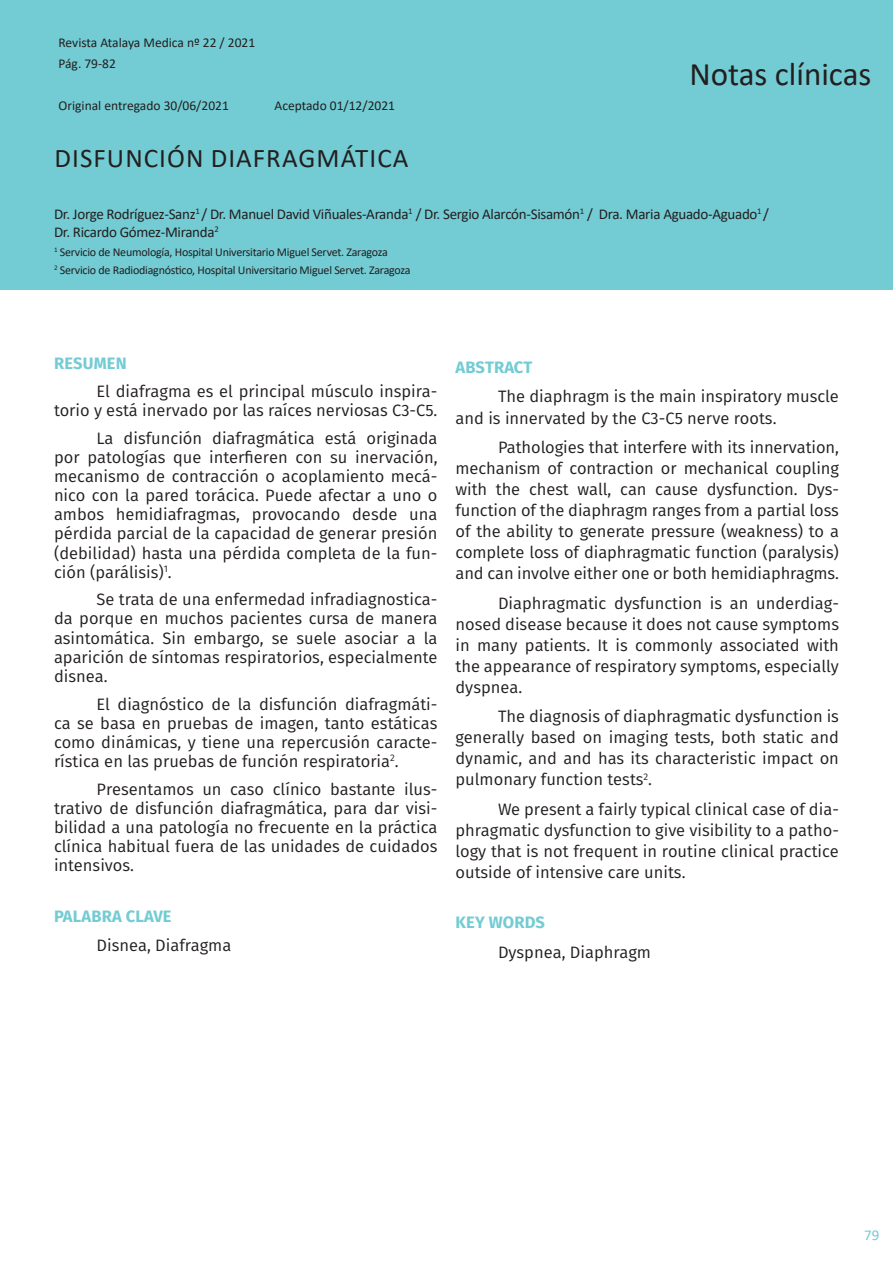
<style>
.page{position:relative;width:893px;height:1263px;background:#fff}
.page>*{position:absolute;margin:0;border:0;box-sizing:border-box;transform-origin:0 0}
.t1{font:33px "Calibri";color:#231f20}
.Encabezado_articulos{font:27px "Calibri";letter-spacing:.04em;color:#231f20}
.Texto{font:16.5px/21px "Fira Sans";color:#231f20;text-align:justify}
.encabezado{font:700 16.5px "Fira Sans";letter-spacing:.01em;color:#73ccd3}
.Encabezado_articulos-2{font:15px/18px "Calibri";letter-spacing:-.02em;color:#231f20}
.t2{font:15px "Calibri";color:#73ccd3}
.t3{font:13.5px "Calibri";color:#231f20}
.Encabezado_articulos-3{font:12px "Calibri";letter-spacing:-.02em;color:#231f20}
</style>
<div class="page">
<div style="left:0;top:0;width:893px;height:290px;background:#73ccd3"></div>
<p class="t3" style="left:58px;top:33px;width:198px">Revista Atalaya Medica nº 22 / 2021</p>
<p class="t3" style="left:58px;top:54px;width:59px">Pág. 79-82</p>
<p class="t3" style="left:58px;top:96px;width:172px">Original entregado 30/06/2021</p>
<p class="t3" style="left:274px;top:96px;width:122px">Aceptado 01/12/2021</p>
<p class="Encabezado_articulos" style="left:55px;top:140px;width:355px">DISFUNCIÓN DIAFRAGMÁTICA</p>
<p class="t1" style="left:689px;top:51px;width:183px">Notas clínicas</p>
<p class="Encabezado_articulos-2" style="left:54px;top:205px;width:717px">Dr. Jorge Rodríguez-Sanz<sup>1</sup> / Dr. Manuel David Viñuales-Aranda<sup>1</sup> / Dr. Sergio Alarcón-Sisamón<sup>1</sup> / Dra. Maria Aguado-Aguado<sup>1</sup> /<br>Dr. Ricardo Gómez-Miranda<sup>2</sup></p>
<p class="Encabezado_articulos-3" style="left:54px;top:243px;width:335px"><sup>1</sup> Servicio de Neumología, Hospital Universitario Miguel Servet. Zaragoza</p>
<p class="Encabezado_articulos-3" style="left:54px;top:262px;width:358px"><sup>2</sup> Servicio de Radiodiagnóstico, Hospital Universitario Miguel Servet. Zaragoza</p>
<p class="encabezado" style="left:54px;top:350px;width:74px">RESUMEN</p>
<p class="Texto" style="left:54px;top:381px;width:385px;line-height:19.2px;text-align:right">El diafragma es el principal músculo inspira-<br>torio y está inervado por las raíces nerviosas C3-C5.</p>
<p class="Texto" style="left:54px;top:428px;width:385px;line-height:19px;text-indent:43px">La disfunción diafragmática está originada por patologías que interfieren con su inervación, mecanismo de contracción o acoplamiento mecá&shy;nico con la pared torácica. Puede afectar a uno o ambos hemidiafragmas, provocando desde una pérdida parcial de la capacidad de generar presión (debilidad) hasta una pérdida completa de la fun&shy;ción (parálisis)<sup>1</sup>.</p>
<p class="Texto" style="left:54px;top:590px;width:385px;line-height:19.2px;text-indent:43px">Se trata de una enfermedad infradiagnostica&shy;da porque en muchos pacientes cursa de manera asintomática. Sin embargo, se suele asociar a la aparición de síntomas respiratorios, especialmente disnea.</p>
<p class="Texto" style="left:54px;top:694px;width:385px;line-height:19.2px;text-indent:43px">El diagnóstico de la disfunción diafragmáti&shy;ca se basa en pruebas de imagen, tanto estáticas como dinámicas, y tiene una repercusión caracte&shy;rística en las pruebas de función respiratoria<sup>2</sup>.</p>
<p class="Texto" style="left:54px;top:779px;width:385px;line-height:19.2px;text-indent:43px">Presentamos un caso clínico bastante ilus&shy;trativo de disfunción diafragmática, para dar visi&shy;bilidad a una patología no frecuente en la práctica clínica habitual fuera de las unidades de cuidados intensivos.</p>
<p class="encabezado" style="left:54px;top:902px;width:119px">PALABRA CLAVE</p>
<p class="Texto" style="left:97px;top:935px;width:136px">Disnea, Diafragma</p>
<p class="encabezado" style="left:456px;top:353px;width:78px">ABSTRACT</p>
<p class="Texto" style="left:455px;top:386px;width:385px;text-indent:43px">The diaphragm is the main inspiratory muscle and is innervated by the C3-C5 nerve roots.</p>
<p class="Texto" style="left:455px;top:436px;width:385px;text-indent:43px">Pathologies that interfere with its innervation, mechanism of contraction or mechanical coupling with the chest wall, can cause dysfunction. Dys&shy;function of the diaphragm ranges from a partial loss of the ability to generate pressure (weakness) to a complete loss of diaphragmatic function (paralysis) and can involve either one or both hemidiaphragms.</p>
<p class="Texto" style="left:455px;top:592px;width:385px;text-indent:43px">Diaphragmatic dysfunction is an underdiag&shy;nosed disease because it does not cause symptoms in many patients. It is commonly associated with the appearance of respiratory symptoms, especially dyspnea.</p>
<p class="Texto" style="left:455px;top:705px;width:385px;text-indent:43px">The diagnosis of diaphragmatic dysfunction is generally based on imaging tests, both static and dynamic, and and has its characteristic impact on pulmonary function tests<sup>2</sup>.</p>
<p class="Texto" style="left:455px;top:798px;width:385px;text-indent:43px">We present a fairly typical clinical case of dia&shy;phragmatic dysfunction to give visibility to a patho&shy;logy that is not frequent in routine clinical practice outside of intensive care units.</p>
<p class="encabezado" style="left:456px;top:909px;width:91px">KEY WORDS</p>
<p class="Texto" style="left:498px;top:941px;width:155px">Dyspnea, Diaphragm</p>
<p class="t2" style="left:864px;top:1224px;width:17px">79</p>
</div>
